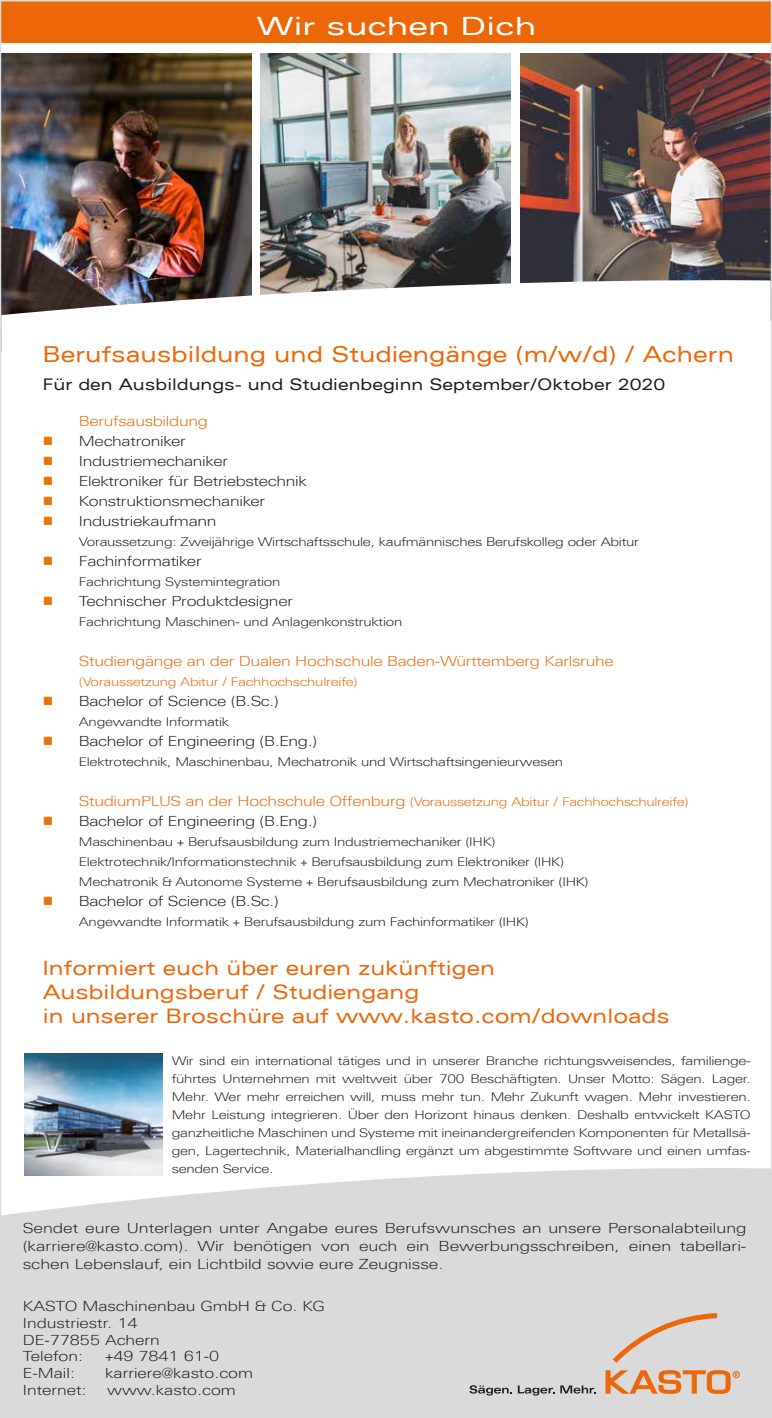
<style>
.page{position:relative;width:772px;height:1418px;background:#fff}
.page>*{position:absolute;margin:0;border:0;box-sizing:border-box;transform-origin:0 0}
.t1{font:expanded 25.2px "Univers";color:#fff;scale:1.16 1}
.t2{font:expanded 22px "Univers";color:#ec6708}
.t3{font:expanded 20px/24px "Univers";color:#ec6708}
.t4{font:expanded 16px "Univers";color:#1d1d1b}
.t5{font:300 14px/18px "Linotype Univers 340 Ex";letter-spacing:-.02em;color:#1d1d1b;text-align:justify}
.t6{font:300 14px/16.8px "Linotype Univers 340 Ex";color:#1d1d1b}
.t7{font:300 14px "Linotype Univers 340 Ex";letter-spacing:-.02em;color:#ec6708}
.t8{font:300 12px/18px "Linotype Univers 340 Ex";letter-spacing:-.02em;color:#1d1d1b;text-align:justify}
.t9{font:300 12px "Linotype Univers 340 Ex";letter-spacing:-.02em;color:#ec6708}
.s1{color:#ee7303}
.s2{font-size:14px}
</style>
<div class="page">
<svg style="left:3px;top:1164px;width:765px;height:250px;background:#dcdcdc"></svg>
<svg style="left:612px;top:1313px;width:104px;height:49px;background:#dbcdc2"></svg>
<svg style="left:605px;top:1370px;width:134px;height:23px;background:#e1a77d"></svg>
<svg style="left:469px;top:1385px;width:42px;height:10px"></svg>
<svg style="left:517px;top:1385px;width:37px;height:10px"></svg>
<svg style="left:560px;top:1385px;width:35px;height:8px"></svg>
<img style="left:24px;top:1053px;width:138px;height:122px">
<img style="left:3px;top:54px;width:248px;height:223px">
<img style="left:520px;top:54px;width:248px;height:223px">
<img style="left:260px;top:54px;width:250px;height:223px">
<img style="left:3px;top:277px;width:765px;height:38px">
<div style="left:1px;top:0;width:769px;height:43px;background:#ec6708"></div>
<h1 class="t1" style="left:257px;top:11px;width:242px">Wir suchen Dich</h1>
<h2 class="t2" style="left:43px;top:341px;width:692px">Berufsausbildung und Studiengänge (m/w/d) / Achern</h2>
<h3 class="t4" style="left:43px;top:375px;width:623px">Für den Ausbildungs- und Studienbeginn September/Oktober 2020</h3>
<p class="t7" style="left:79px;top:413px;width:130px">Berufsausbildung</p>
<p class="t5" style="left:43px;top:432px;width:144px"><span class="s1">■</span> Mechatroniker</p>
<p class="t5" style="left:43px;top:452px;width:187px"><span class="s1">■</span> Industriemechaniker</p>
<p class="t5" style="left:43px;top:472px;width:265px"><span class="s1">■</span> Elektroniker für Betriebstechnik</p>
<p class="t5" style="left:43px;top:492px;width:224px"><span class="s1">■</span> Konstruktionsmechaniker</p>
<p class="t5" style="left:43px;top:512px;width:175px"><span class="s1">■</span> Industriekaufmann</p>
<p class="t8" style="left:79px;top:533px;width:561px">Voraussetzung: Zweijährige Wirtschaftsschule, kaufmännisches Berufskolleg oder Abitur</p>
<p class="t5" style="left:43px;top:552px;width:160px"><span class="s1">■</span> Fachinformatiker</p>
<p class="t8" style="left:79px;top:573px;width:203px">Fachrichtung Systemintegration</p>
<p class="t5" style="left:43px;top:592px;width:251px"><span class="s1">■</span> Technischer Produktdesigner</p>
<p class="t8" style="left:79px;top:613px;width:325px">Fachrichtung Maschinen- und Anlagenkonstruktion</p>
<p class="t7" style="left:79px;top:653px;width:536px">Studiengänge an der Dualen Hochschule Baden-Württemberg Karlsruhe</p>
<p class="t9" style="left:79px;top:675px;width:280px">(Voraussetzung Abitur / Fachhochschulreife)</p>
<p class="t5" style="left:43px;top:692px;width:237px"><span class="s1">■</span> Bachelor of Science (B.Sc.)</p>
<p class="t8" style="left:79px;top:713px;width:152px">Angewandte Informatik</p>
<p class="t5" style="left:43px;top:732px;width:276px"><span class="s1">■</span> Bachelor of Engineering (B.Eng.)</p>
<p class="t8" style="left:79px;top:753px;width:485px">Elektrotechnik, Maschinenbau, Mechatronik und Wirtschaftsingenieurwesen</p>
<p class="t9" style="left:79px;top:795px;width:611px"><span class="s2">StudiumPLUS an der Hochschule Offenburg</span> (Voraussetzung Abitur / Fachhochschulreife)</p>
<p class="t5" style="left:43px;top:812px;width:276px"><span class="s1">■</span> Bachelor of Engineering (B.Eng.)</p>
<p class="t8" style="left:79px;top:832px;width:511px;line-height:20px;text-align:left">Maschinenbau + Berufsausbildung zum Industriemechaniker (IHK)<br>Elektrotechnik/Informationstechnik + Berufsausbildung zum Elektroniker (IHK)<br>Mechatronik &amp; Autonome Systeme + Berufsausbildung zum Mechatroniker (IHK)</p>
<p class="t5" style="left:43px;top:892px;width:237px"><span class="s1">■</span> Bachelor of Science (B.Sc.)</p>
<p class="t8" style="left:79px;top:913px;width:451px">Angewandte Informatik + Berufsausbildung zum Fachinformatiker (IHK)</p>
<h3 class="t3" style="left:43px;top:956px;width:628px">Informiert euch über euren zukünftigen<br>Ausbildungsberuf / Studiengang<br>in unserer Broschüre auf www.kasto.com/downloads</h3>
<p class="t8" style="left:172px;top:1051px;width:580px">Wir sind ein international tätiges und in unserer Branche richtungsweisendes, familienge&shy;führtes Unternehmen mit weltweit über 700 Beschäftigten. Unser Motto: Sägen. Lager.<br>Mehr. Wer mehr erreichen will, muss mehr tun. Mehr Zukunft wagen. Mehr investieren.<br>Mehr Leistung integrieren. Über den Horizont hinaus denken. Deshalb entwickelt KASTO ganzheitliche Maschinen und Systeme mit ineinandergreifenden Komponenten für Metallsä&shy;gen, Lagertechnik, Materialhandling ergänzt um abgestimmte Software und einen umfas&shy;senden Service.</p>
<p class="t5" style="left:23px;top:1218px;width:724px">Sendet eure Unterlagen unter Angabe eures Berufswunsches an unsere Personalabteilung (karriere@kasto.com). Wir benötigen von euch ein Bewerbungsschreiben, einen tabellari&shy;schen Lebenslauf, ein Lichtbild sowie eure Zeugnisse.</p>
<p class="t6" style="left:23px;top:1297px;width:303px">KASTO Maschinenbau GmbH &amp; Co. KG<br>Industriestr. 14<br>DE-77855 Achern<br>Telefon:</p>
<p class="t5" style="left:105px;top:1347px;width:116px">+49 7841 61-0</p>
<p class="t5" style="left:23px;top:1363px;width:54px">E-Mail:</p>
<p class="t6" style="left:105px;top:1364px;width:149px">karriere@kasto.com</p>
<p class="t6" style="left:23px;top:1381px;width:65px">Internet:</p>
<p class="t6" style="left:107px;top:1381px;width:130px">www.kasto.com</p>
</div>
